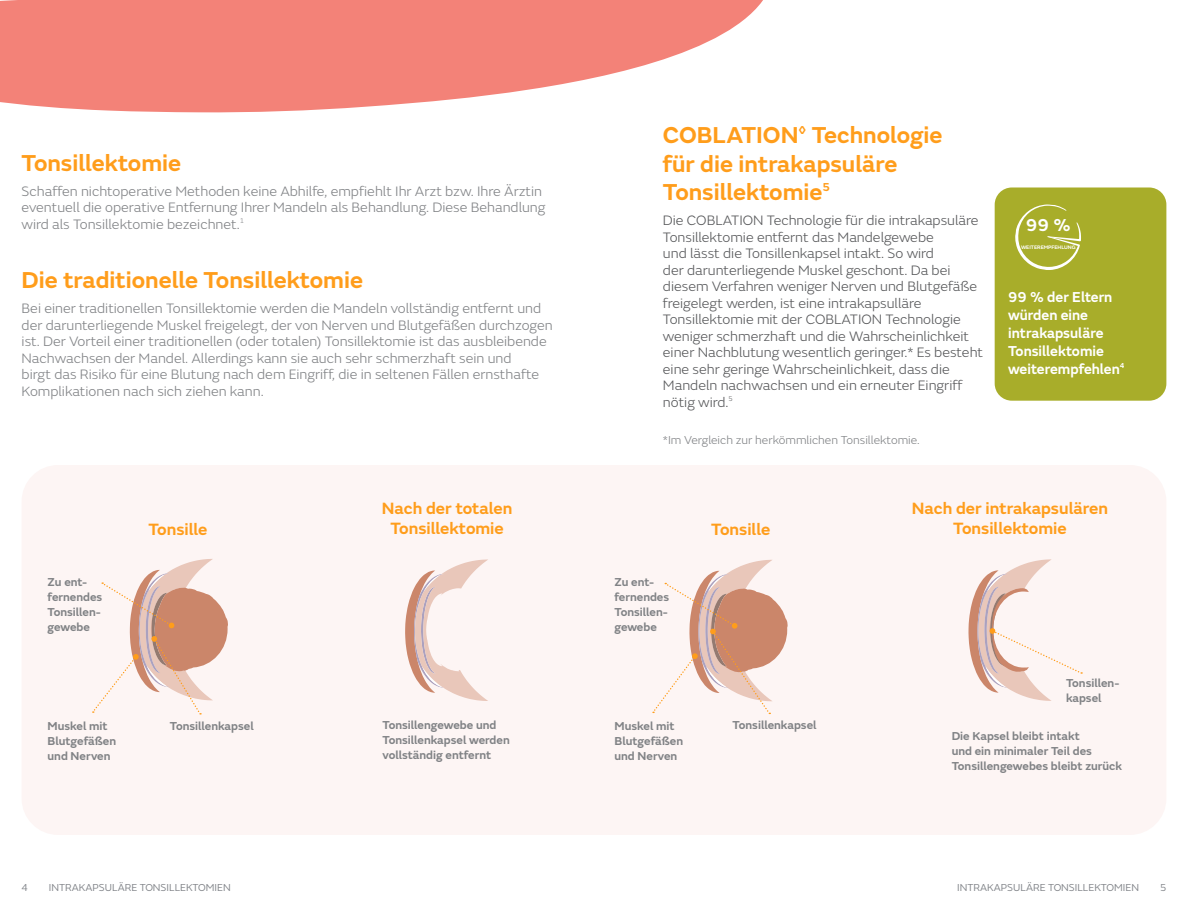
<style>
.page{position:relative;width:1188px;height:918px;background:#fff}
.page>*{position:absolute;margin:0;border:0;box-sizing:border-box;transform-origin:0 0}
.Subhead_16_19{font:600 24px/28.5px "SN Emeric";color:#ff9d1b}
.t1{font:600 18px "SN Emeric";color:#fff}
.t2{font:600 17.1px/20.4px "SN Emeric";color:#ff9d1b;text-align:center}
.t3{font:600 15px/18px "SN Emeric";color:#fff;scale:.96 1}
.Body_Text_10_12{font:300 14.25px/16.5px "SN Emeric";color:#808285}
.Body_Text_9_10_8{font:300 14.25px/16.5px "SN Emeric";color:#57585a}
.Captions_8_10_bold{font:600 12px/15px "SN Emeric";color:#808285}
.Body_Text_10_12-2{font:300 12px "SN Emeric";color:#808285}
.Page_footers{font:10.5px "FS Emeric";color:#7f8287}
.t4{font:600 5.25px "SN Emeric";letter-spacing:-.01em;color:#fff}
</style>
<div class="page">
<svg style="left:0;top:0;width:763px;height:113px;fill:#f38278"></svg>
<div style="left:995px;top:188px;width:171px;height:213px;background:#a8ad2a;border-radius:17px"></div>
<svg style="left:1015px;top:204px;width:66px;height:66px"></svg>
<div style="left:22px;top:465px;width:1144px;height:370px;background:#fdf5f4;border-radius:37px"></div>
<svg style="left:405px;top:559px;width:83px;height:142px"></svg>
<svg style="left:93px;top:559px;width:135px;height:156px"></svg>
<svg style="left:653px;top:560px;width:135px;height:154px"></svg>
<svg style="left:968px;top:559px;width:114px;height:142px"></svg>
<p class="Subhead_16_19" style="left:22px;top:148px;width:161px">Tonsillektomie</p>
<p class="Body_Text_10_12" style="left:22px;top:183px;width:525px">Schaffen nichtoperative Methoden keine Abhilfe, empfiehlt Ihr Arzt bzw. Ihre Ärztin eventuell die operative Entfernung Ihrer Mandeln als Behandlung. Diese Behandlung wird als Tonsillektomie bezeichnet.<sup>1</sup></p>
<p class="Subhead_16_19" style="left:22px;top:266px;width:343px">Die traditionelle Tonsillektomie</p>
<p class="Body_Text_10_12" style="left:22px;top:300px;width:533px">Bei einer traditionellen Tonsillektomie werden die Mandeln vollständig entfernt und der darunterliegende Muskel freigelegt, der von Nerven und Blutgefäßen durchzogen ist. Der Vorteil einer traditionellen (oder totalen) Tonsillektomie ist das ausbleibende Nachwachsen der Mandel. Allerdings kann sie auch sehr schmerzhaft sein und<br>birgt das Risiko für eine Blutung nach dem Eingriff, die in seltenen Fällen ernsthafte Komplikationen nach sich ziehen kann.</p>
<p class="Subhead_16_19" style="left:663px;top:121px;width:281px">COBLATION<sup>◊</sup> Technologie für die intrakapsuläre<br>Tonsillektomie<sup>5</sup></p>
<p class="Body_Text_9_10_8" style="left:663px;top:212px;width:322px">Die COBLATION Technologie für die intrakapsuläre Tonsillektomie entfernt das Mandelgewebe<br>und lässt die Tonsillenkapsel intakt. So wird<br>der darunterliegende Muskel geschont. Da bei diesem Verfahren weniger Nerven und Blutgefäße freigelegt werden, ist eine intrakapsulläre Tonsillektomie mit der COBLATION Technologie weniger schmerzhaft und die Wahrscheinlichkeit einer Nachblutung wesentlich geringer.* Es besteht eine sehr geringe Wahrscheinlichkeit, dass die Mandeln nachwachsen und ein erneuter Eingriff nötig wird.<sup>5</sup></p>
<p class="Body_Text_10_12-2" style="left:663px;top:433px;width:258px">*Im Vergleich zur herkömmlichen Tonsillektomie.</p>
<p class="t1" style="left:1026px;top:214px;width:46px">99 %</p>
<p class="t4" style="left:1021px;top:244px;width:56px">WEITEREMPFEHLUNG</p>
<p class="t3" style="left:1008px;top:288px;width:123px">99 % der Eltern würden eine intrakapsuläre<br>Tonsillektomie weiterempfehlen<sup>4</sup></p>
<p class="t2" style="left:382px;top:498px;width:132px">Nach der totalen<br>Tonsillektomie</p>
<p class="t2" style="left:148px;top:519px;width:61px">Tonsille</p>
<p class="t2" style="left:711px;top:519px;width:61px">Tonsille</p>
<p class="Captions_8_10_bold" style="left:48px;top:575px;width:56px">Zu ent&shy;fernendes<br>Tonsillen&shy;gewebe</p>
<p class="Captions_8_10_bold" style="left:614px;top:575px;width:56px">Zu ent&shy;fernendes<br>Tonsillen&shy;gewebe</p>
<p class="Captions_8_10_bold" style="left:383px;top:717px;width:129px">Tonsillengewebe und<br>Tonsillenkapsel werden vollständig entfernt</p>
<p class="Captions_8_10_bold" style="left:170px;top:718px;width:85px">Tonsillenkapsel</p>
<p class="Captions_8_10_bold" style="left:733px;top:717px;width:85px">Tonsillenkapsel</p>
<p class="Captions_8_10_bold" style="left:48px;top:718px;width:70px">Muskel mit<br>Blutgefäßen und Nerven</p>
<p class="Captions_8_10_bold" style="left:614px;top:718px;width:70px">Muskel mit<br>Blutgefäßen und Nerven</p>
<p class="t2" style="left:912px;top:498px;width:198px">Nach der intrakapsulären<br>Tonsillektomie</p>
<p class="Captions_8_10_bold" style="left:1066px;top:676px;width:55px">Tonsillen&shy;kapsel</p>
<p class="Captions_8_10_bold" style="left:952px;top:729px;width:172px">Die Kapsel bleibt intakt<br>und ein minimaler Teil des<br>Tonsillengewebes bleibt zurück</p>
<p class="Page_footers" style="left:22px;top:880px;width:8px">4</p>
<p class="Page_footers" style="left:49px;top:880px;width:183px">INTRAKAPSULÄRE TONSILLEKTOMIEN</p>
<p class="Page_footers" style="left:957px;top:880px;width:183px">INTRAKAPSULÄRE TONSILLEKTOMIEN</p>
<p class="Page_footers" style="left:1160px;top:880px;width:8px">5</p>
</div>
